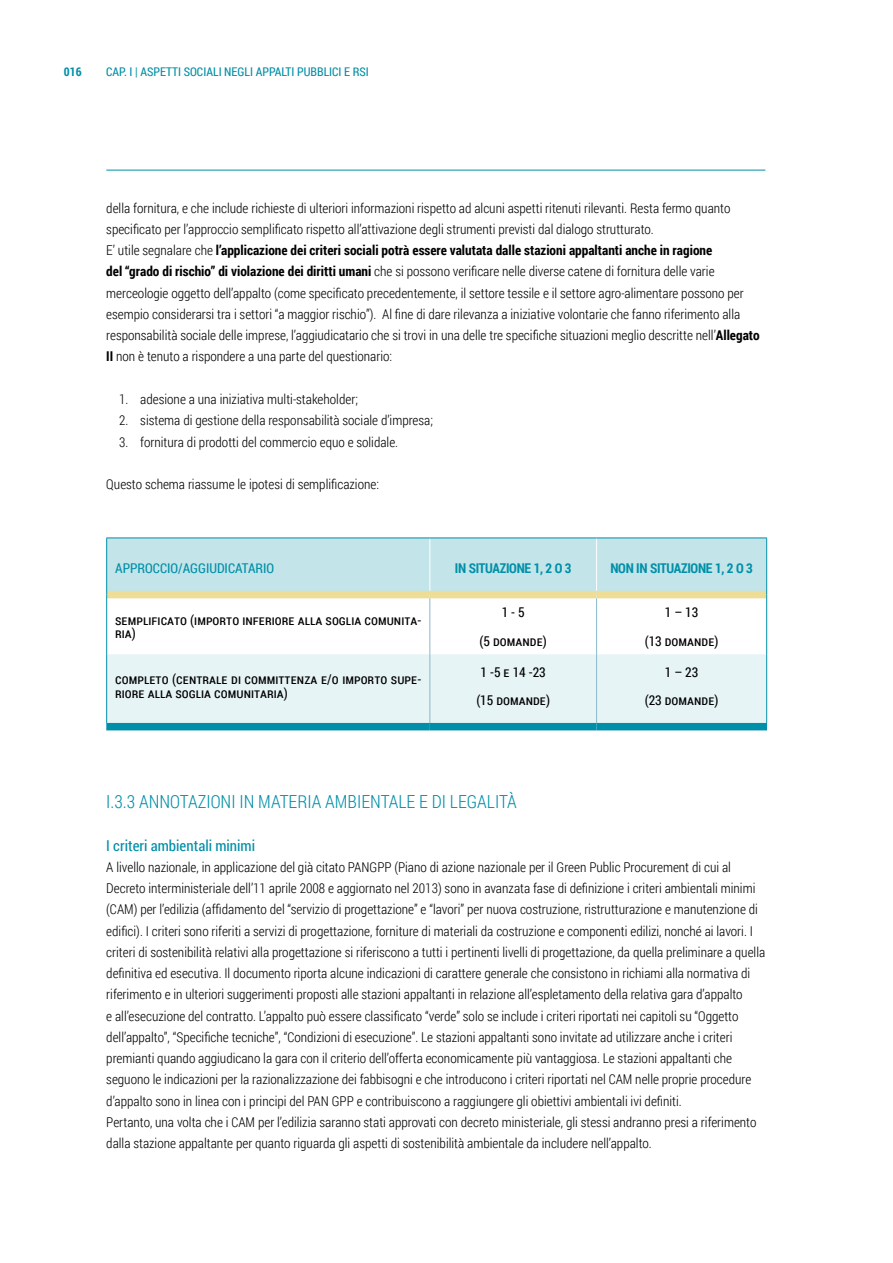
<style>
.page{position:relative;width:893px;height:1263px;background:#fff}
.page>*{position:absolute;margin:0;border:0;box-sizing:border-box;transform-origin:0 0}
.t1{font:300 18px "Roboto Condensed";color:#008fa8}
.t2{font:15px "Roboto Condensed";color:#008fa8}
.t3{font:300 13.5px/21.3px "Roboto Condensed";color:#000}
.t4{font:13.5px/28.5px "Roboto Condensed";color:#000;text-align:center}
.t5{font:700 13.5px "Roboto Condensed";letter-spacing:-.02em;color:#008fa8}
.t6{font:13.5px "Roboto Condensed";color:#008fa8}
.t7{font:12px "Roboto Condensed";color:#008fa8}
.t8{font:700 12px "Roboto Condensed";color:#008fa8}
.s1{font-weight:700}
</style>
<div class="page">
<hr style="left:106px;top:170px;width:659px;height:1px;background:#008fa8">
<svg style="left:107px;top:538px;width:659px;height:116px"></svg>
<div style="left:107px;top:654px;width:659px;height:69px;background:#e7f4f6"></div>
<hr style="left:429px;top:538px;width:1px;height:53px;background:#fff">
<hr style="left:596px;top:538px;width:1px;height:53px;background:#fff">
<hr style="left:429px;top:654px;width:1px;height:69px;background:#88b9ca">
<hr style="left:596px;top:654px;width:1px;height:69px;background:#88b9ca">
<div style="left:107px;top:591px;width:323px;height:7px;background:#eddd96"></div>
<div style="left:430px;top:591px;width:167px;height:7px;background:#eddd96"></div>
<div style="left:597px;top:591px;width:169px;height:7px;background:#eddd96"></div>
<hr style="left:429px;top:598px;width:1px;height:56px;background:#88b9ca">
<hr style="left:596px;top:598px;width:1px;height:56px;background:#88b9ca">
<div style="left:106px;top:723px;width:324px;height:7px;background:#008fa8"></div>
<div style="left:430px;top:723px;width:167px;height:7px;background:#008fa8"></div>
<div style="left:597px;top:723px;width:170px;height:7px;background:#008fa8"></div>
<hr style="left:106px;top:537px;width:324px;height:1px;background:#008fa8">
<hr style="left:106px;top:538px;width:1px;height:57px;background:#008fa8">
<hr style="left:430px;top:537px;width:167px;height:1px;background:#008fa8">
<hr style="left:597px;top:537px;width:170px;height:1px;background:#008fa8">
<hr style="left:766px;top:538px;width:1px;height:57px;background:#008fa8">
<hr style="left:106px;top:595px;width:1px;height:59px;background:#008fa8">
<hr style="left:766px;top:595px;width:1px;height:59px;background:#008fa8">
<hr style="left:106px;top:654px;width:1px;height:69px;background:#008fa8">
<hr style="left:766px;top:654px;width:1px;height:69px;background:#008fa8">
<p class="t8" style="left:64px;top:64px;width:19px">016</p>
<p class="t7" style="left:106px;top:64px;width:264px">CAP. I | ASPETTI SOCIALI NEGLI APPALTI PUBBLICI E RSI</p>
<p class="t3" style="left:106px;top:197px;width:655px">della fornitura, e che include richieste di ulteriori informazioni rispetto ad alcuni aspetti ritenuti rilevanti. Resta fermo quanto specificato per l’approccio semplificato rispetto all’attivazione degli strumenti previsti dal dialogo strutturato.<br>E’ utile segnalare che <span class="s1">l’applicazione dei criteri sociali potrà essere valutata dalle stazioni appaltanti anche in ragione<br>del “grado di rischio” di violazione dei diritti umani</span> che si possono verificare nelle diverse catene di fornitura delle varie merceologie oggetto dell’appalto (come specificato precedentemente, il settore tessile e il settore agro-alimentare possono per esempio considerarsi tra i settori “a maggior rischio”). Al fine di dare rilevanza a iniziative volontarie che fanno riferimento alla responsabilità sociale delle imprese, l’aggiudicatario che si trovi in una delle tre specifiche situazioni meglio descritte nell’<span class="s1">Allegato II</span> non è tenuto a rispondere a una parte del questionario:</p>
<p class="t3" style="left:119px;top:388px;width:240px">1. adesione a una iniziativa multi-stakeholder;</p>
<p class="t3" style="left:119px;top:409px;width:316px">2. sistema di gestione della responsabilità sociale d’impresa;</p>
<p class="t3" style="left:119px;top:431px;width:281px">3. fornitura di prodotti del commercio equo e solidale.</p>
<p class="t3" style="left:106px;top:473px;width:274px">Questo schema riassume le ipotesi di semplificazione:</p>
<p class="t6" style="left:115px;top:559px;width:160px">APPROCCIO/AGGIUDICATARIO</p>
<p class="t5" style="left:455px;top:559px;width:118px">IN SITUAZIONE 1, 2 O 3</p>
<p class="t5" style="left:610px;top:559px;width:144px">NON IN SITUAZIONE 1, 2 O 3</p>
<p class="t4" style="left:115px;top:613px;width:308px;line-height:13.5px;text-align:left">semplificato (importo inferiore alla soglia comunita&shy;ria)</p>
<p class="t4" style="left:480px;top:598px;width:69px">1 - 5<br>(5 domande)</p>
<p class="t4" style="left:645px;top:598px;width:75px">1 – 13<br>(13 domande)</p>
<p class="t4" style="left:115px;top:672px;width:308px;line-height:13.5px;text-align:left">completo (centrale di committenza e/o importo supe&shy;riore alla soglia comunitaria)</p>
<p class="t4" style="left:476px;top:657px;width:75px">1 -5 e 14 -23 (15 domande)</p>
<p class="t4" style="left:645px;top:657px;width:75px">1 – 23<br>(23 domande)</p>
<h1 class="t1" style="left:106px;top:789px;width:412px">I.3.3 ANNOTAZIONI IN MATERIA AMBIENTALE E DI LEGALITÀ</h1>
<p class="t2" style="left:106px;top:835px;width:150px">I criteri ambientali minimi</p>
<p class="t3" style="left:106px;top:856px;width:660px">A livello nazionale, in applicazione del già citato PANGPP (Piano di azione nazionale per il Green Public Procurement di cui al Decreto interministeriale dell’11 aprile 2008 e aggiornato nel 2013) sono in avanzata fase di definizione i criteri ambientali minimi (CAM) per l’edilizia (affidamento del “servizio di progettazione” e “lavori” per nuova costruzione, ristrutturazione e manutenzione di edifici). I criteri sono riferiti a servizi di progettazione, forniture di materiali da costruzione e componenti edilizi, nonché ai lavori. I criteri di sostenibilità relativi alla progettazione si riferiscono a tutti i pertinenti livelli di progettazione, da quella preliminare a quella definitiva ed esecutiva. Il documento riporta alcune indicazioni di carattere generale che consistono in richiami alla normativa di riferimento e in ulteriori suggerimenti proposti alle stazioni appaltanti in relazione all’espletamento della relativa gara d’appalto<br>e all’esecuzione del contratto. L’appalto può essere classificato “verde” solo se include i criteri riportati nei capitoli su “Oggetto dell’appalto”, “Specifiche tecniche”, “Condizioni di esecuzione”. Le stazioni appaltanti sono invitate ad utilizzare anche i criteri premianti quando aggiudicano la gara con il criterio dell’offerta economicamente più vantaggiosa. Le stazioni appaltanti che seguono le indicazioni per la razionalizzazione dei fabbisogni e che introducono i criteri riportati nel CAM nelle proprie procedure d’appalto sono in linea con i principi del PAN GPP e contribuiscono a raggiungere gli obiettivi ambientali ivi definiti.<br>Pertanto, una volta che i CAM per l’edilizia saranno stati approvati con decreto ministeriale, gli stessi andranno presi a riferimento dalla stazione appaltante per quanto riguarda gli aspetti di sostenibilità ambientale da includere nell’appalto.</p>
</div>
